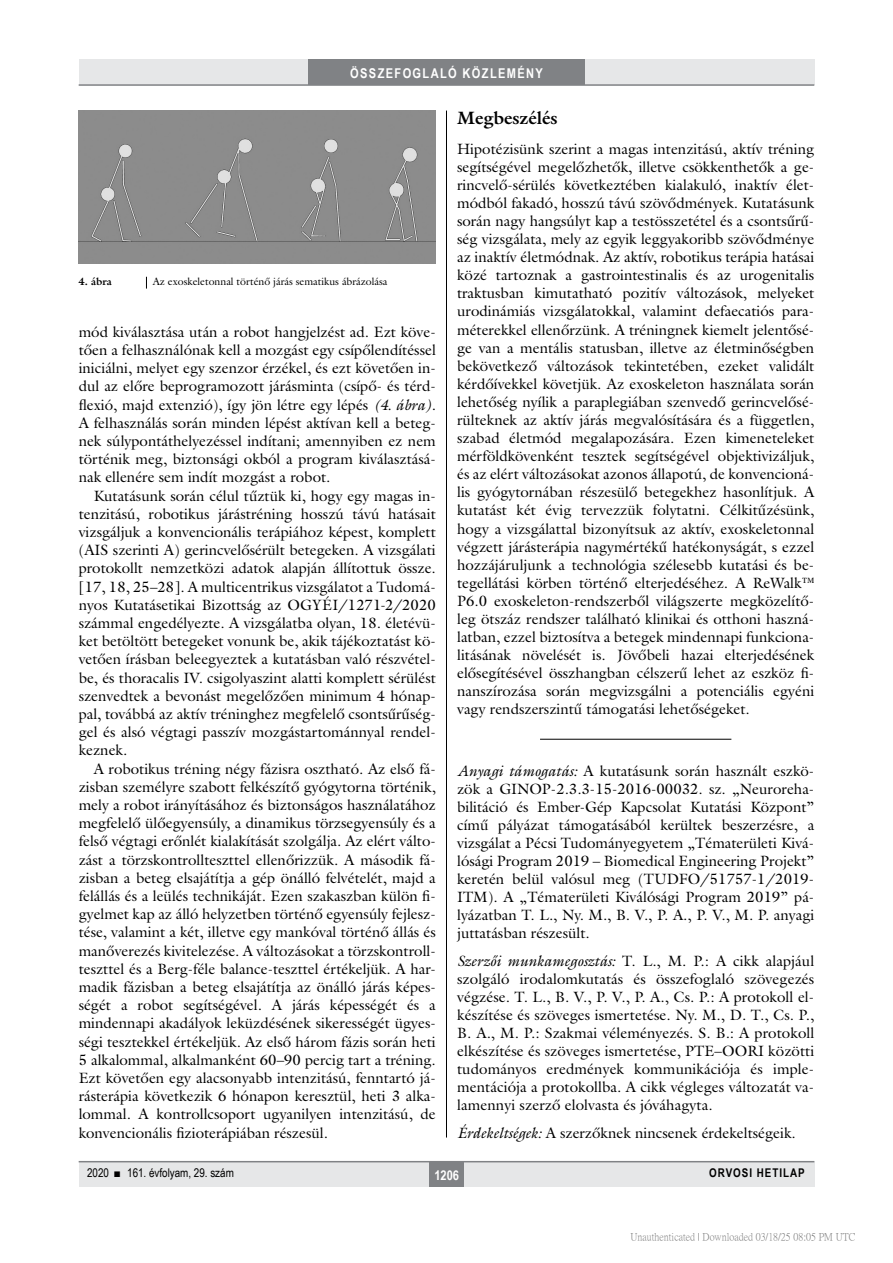
<style>
.page{position:relative;width:893px;height:1263px;background:#fff}
.page>*{position:absolute;margin:0;border:0;box-sizing:border-box;transform-origin:0 0}
.alcimbold{font:700 18px "Galliard Reg";color:#000}
.Body_tompa{font:15px/18.1px "Galliard Reg";color:#000;text-align:justify}
.Body_Text{font:15px/18.1px "Galliard Reg";color:#000}
.t1{font:700 13.5px "Arial Narrow";letter-spacing:.1em;color:#fff}
.t2{font:12px "Arial Narrow";color:#000}
.t3{font:700 12px "Arial Narrow";letter-spacing:.08em;color:#000}
.kepalairas2{font:10.5px "Galliard Reg";color:#000}
.t4{font:10.5px "P Ming Li U";color:rgb(0 0 0/.5)}
.kepalairas1{font:700 10.5px "Galliard Reg";color:#000}
.s1{font-style:italic}
</style>
<div class="page">
<div style="left:79px;top:1161px;width:735px;height:25px;background:#e6e7e8"></div>
<hr style="left:79px;top:1161px;width:735px;height:1px;background:#808285">
<div style="left:430px;top:1161px;width:34px;height:25px;background:#808285"></div>
<div style="left:79px;top:60px;width:735px;height:25px;background:#e6e7e8"></div>
<div style="left:308px;top:60px;width:277px;height:25px;background:#808285"></div>
<hr style="left:79px;top:84px;width:735px;height:2px;background:#808285">
<hr style="left:446px;top:111px;width:1px;height:1026px;background:#000">
<img style="left:79px;top:111px;width:357px;height:153px">
<svg style="left:146px;top:277px;width:1px;height:12px"></svg>
<hr style="left:540px;top:739px;width:191px;height:1px;background:#000">
<p class="t1" style="left:350px;top:63px;width:194px">ÖSSZEFOGLALÓ KÖZLEMÉNY</p>
<p class="kepalairas1" style="left:78px;top:275px;width:35px">4. ábra</p>
<p class="kepalairas2" style="left:153px;top:275px;width:236px">Az exoskeletonnal történő járás sematikus ábrázolása</p>
<p class="Body_Text" style="left:79px;top:322px;width:359px">mód kiválasztása után a robot hangjelzést ad. Ezt köve&shy;tően a felhasználónak kell a mozgást egy csípőlendítéssel iniciálni, melyet egy szenzor érzékel, és ezt követően in&shy;dul az előre beprogramozott járásminta (csípő- és térd&shy;flexió, majd extenzió), így jön létre egy lépés <span class="s1">(4. ábra)</span>.<br>A felhasználás során minden lépést aktívan kell a beteg&shy;nek súlypontáthelyezéssel indítani; amennyiben ez nem történik meg, biztonsági okból a program kiválasztásá&shy;nak ellenére sem indít mozgást a robot.</p>
<p class="Body_Text" style="left:79px;top:486px;width:359px;text-indent:15px">Kutatásunk során célul tűztük ki, hogy egy magas in&shy;tenzitású, robotikus járástréning hosszú távú hatásait vizsgáljuk a konvencionális terápiához képest, komplett (AIS szerinti A) gerincvelősérült betegeken. A vizsgálati protokollt nemzetközi adatok alapján állítottuk össze. [17, 18, 25–28]. A multicentrikus vizsgálatot a Tudomá&shy;nyos Kutatásetikai Bizottság az OGYÉI/1271-2/2020 számmal engedélyezte. A vizsgálatba olyan, 18. életévü&shy;ket betöltött betegeket vonunk be, akik tájékoztatást kö&shy;vetően írásban beleegyeztek a kutatásban való részvétel&shy;be, és thoracalis IV. csigolyaszint alatti komplett sérülést szenvedtek a bevonást megelőzően minimum 4 hónap&shy;pal, továbbá az aktív tréninghez megfelelő csontsűrűség&shy;gel és alsó végtagi passzív mozgástartománnyal rendel&shy;keznek.</p>
<p class="Body_Text" style="left:79px;top:759px;width:359px;text-indent:15px">A robotikus tréning négy fázisra osztható. Az első fá&shy;zisban személyre szabott felkészítő gyógytorna történik, mely a robot irányításához és biztonságos használatához megfelelő ülőegyensúly, a dinamikus törzsegyensúly és a felső végtagi erőnlét kialakítását szolgálja. Az elért válto&shy;zást a törzskontrollteszttel ellenőrizzük. A második fá&shy;zisban a beteg elsajátítja a gép önálló felvételét, majd a felállás és a leülés technikáját. Ezen szakaszban külön fi&shy;gyelmet kap az álló helyzetben történő egyensúly fejlesz&shy;tése, valamint a két, illetve egy mankóval történő állás és manőverezés kivitelezése. A változásokat a törzskontroll&shy;teszttel és a Berg-féle balance-teszttel értékeljük. A har&shy;madik fázisban a beteg elsajátítja az önálló járás képes&shy;ségét a robot segítségével. A járás képességét és a mindennapi akadályok leküzdésének sikerességét ügyes&shy;ségi tesztekkel értékeljük. Az első három fázis során heti 5 alkalommal, alkalmanként 60–90 percig tart a tréning.<br>Ezt követően egy alacsonyabb intenzitású, fenntartó já&shy;rásterápia következik 6 hónapon keresztül, heti 3 alka&shy;lommal. A kontrollcsoport ugyanilyen intenzitású, de konvencionális fizioterápiában részesül.</p>
<p class="alcimbold" style="left:457px;top:106px;width:102px">Megbeszélés</p>
<p class="Body_tompa" style="left:457px;top:139px;width:359px">Hipotézisünk szerint a magas intenzitású, aktív tréning segítségével megelőzhetők, illetve csökkenthetők a ge&shy;rincvelő-sérülés következtében kialakuló, inaktív élet&shy;módból fakadó, hosszú távú szövődmények. Kutatásunk során nagy hangsúlyt kap a testösszetétel és a csontsűrű&shy;ség vizsgálata, mely az egyik leggyakoribb szövődménye az inaktív életmódnak. Az aktív, robotikus terápia hatásai közé tartoznak a gastrointestinalis és az urogenitalis traktusban kimutatható pozitív változások, melyeket urodinámiás vizsgálatokkal, valamint defaecatiós para&shy;méterekkel ellenőrzünk. A tréningnek kiemelt jelentősé&shy;ge van a mentális statusban, illetve az életminőségben bekövetkező változások tekintetében, ezeket validált kérdőívekkel követjük. Az exoskeleton használata során lehetőség nyílik a paraplegiában szenvedő gerincvelősé&shy;rülteknek az aktív járás megvalósítására és a független, szabad életmód megalapozására. Ezen kimeneteleket mérföldkövenként tesztek segítségével objektivizáljuk, és az elért változásokat azonos állapotú, de konvencioná&shy;lis gyógytornában részesülő betegekhez hasonlítjuk. A kutatást két évig tervezzük folytatni. Célkitűzésünk, hogy a vizsgálattal bizonyítsuk az aktív, exoskeletonnal végzett járásterápia nagymértékű hatékonyságát, s ezzel hozzájáruljunk a technológia szélesebb kutatási és be&shy;tegellátási körben történő elterjedéséhez. A ReWalk™ P6.0 exoskeleton-rendszerből világszerte megközelítő&shy;leg ötszáz rendszer található klinikai és otthoni haszná&shy;latban, ezzel biztosítva a betegek mindennapi funkciona&shy;litásának növelését is. Jövőbeli hazai elterjedésének elősegítésével összhangban célszerű lehet az eszköz fi&shy;nanszírozása során megvizsgálni a potenciális egyéni vagy rendszerszintű támogatási lehetőségeket.</p>
<p class="Body_tompa" style="left:457px;top:761px;width:359px"><span class="s1">Anyagi támogatás:</span> A kutatásunk során használt eszkö&shy;zök a GINOP-2.3.3-15-2016-00032. sz. „Neuroreha&shy;bilitáció és Ember-Gép Kapcsolat Kutatási Központ” című pályázat támogatásából kerültek beszerzésre, a vizsgálat a Pécsi Tudományegyetem „Tématerületi Kivá&shy;lósági Program 2019 – Biomedical Engineering Projekt” keretén belül valósul meg (TUDFO/51757-1/2019- ITM). A „Tématerületi Kiválósági Program 2019” pá&shy;lyázatban T. L., Ny. M., B. V., P. A., P. V., M. P. anyagi juttatásban részesült.</p>
<p class="Body_tompa" style="left:457px;top:951px;width:359px"><span class="s1">Szerzői munkamegosztás:</span> T. L., M. P.: A cikk alapjául szolgáló irodalomkutatás és összefoglaló szövegezés végzése. T. L., B. V., P. V., P. A., Cs. P.: A protokoll el&shy;készítése és szöveges ismertetése. Ny. M., D. T., Cs. P., B. A., M. P.: Szakmai véleményezés. S. B.: A protokoll elkészítése és szöveges ismertetése, PTE–OORI közötti tudományos eredmények kommunikációja és imple&shy;mentációja a protokollba. A cikk végleges változatát va&shy;lamennyi szerző elolvasta és jóváhagyta.</p>
<p class="Body_tompa" style="left:457px;top:1123px;width:340px"><span class="s1">Érdekeltségek:</span> A szerzőknek nincsenek érdekeltségeik.</p>
<p class="t2" style="left:87px;top:1164px;width:148px">2020 ■ 161. évfolyam, 29. szám</p>
<p class="t1" style="left:434px;top:1165px;width:26px">1206</p>
<p class="t3" style="left:709px;top:1164px;width:97px">ORVOSI HETILAP</p>
<p class="t4" style="left:630px;top:1232px;width:226px">Unauthenticated | Downloaded 03/18/25 08:05 PM UTC</p>
</div>
